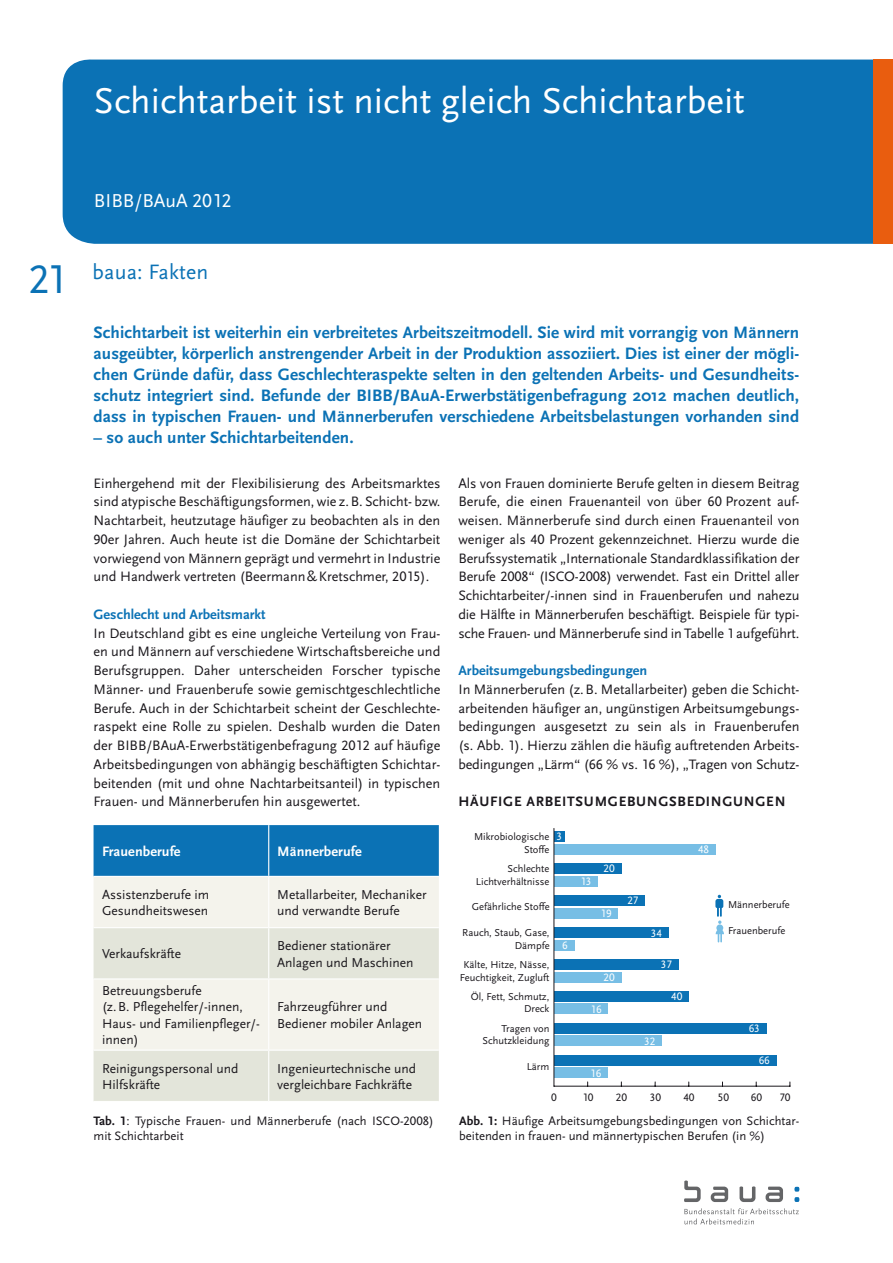
<style>
.page{position:relative;width:893px;height:1263px;background:#fff}
.page>*{position:absolute;margin:0;border:0;box-sizing:border-box;transform-origin:0 0}
.t1{font:37.5px "Scala Sans Pro";color:#fff}
.t2{font:21.75px "Scala Sans Pro";letter-spacing:.01em;color:#0b72b5}
.t3{font:19.5px "Scala Sans Pro";color:#fff}
._2_Abstract{font:700 17.25px/21px "Scala Sans Pro";letter-spacing:.005em;color:#0b72b5;text-align:justify}
._3_Fließ{font:14.25px/18.8px "Scala Sans Pro";letter-spacing:-.005em;color:#1a171c;text-align:justify}
._3_Fließ-2{font:700 14.25px "Scala Sans Pro";color:#0b72b5}
.INFOGRAFIK_TITEL{font:700 14.25px "Scala Sans Pro";letter-spacing:.05em;color:#1a171c}
._4_TBL_Head_B{font:700 14.25px "Scala Sans Pro";letter-spacing:.005em;color:#fff}
._4_TBL_Fließ{font:13.5px/16.5px "Scala Sans Pro";color:#1a171c}
._3_Fließ-3{font:12.75px/15px "Scala Sans Pro";color:#1a171c}
.t4{font:11.25px "Scala Sans Pro";color:#fff}
.t5{font:11.25px "Scala Sans Pro";color:#1a171c}
.t6{font:10.5px/12.8px "Scala Sans Pro";color:#1a171c;text-align:right}
.s1{font-size:42px}
.s2{font-weight:700}
</style>
<div class="page">
<div style="left:63px;top:59px;width:830px;height:185px;background:#0b72b5"></div>
<svg style="left:794px;top:1187px;width:5px;height:15px"></svg>
<svg style="left:684px;top:1208px;width:115px;height:16px"></svg>
<svg style="left:684px;top:1180px;width:17px;height:22px"></svg>
<svg style="left:739px;top:1186px;width:16px;height:16px"></svg>
<svg style="left:711px;top:1186px;width:17px;height:16px"></svg>
<svg style="left:766px;top:1186px;width:17px;height:16px"></svg>
<div style="left:873px;top:60px;width:20px;height:184px;background:#e95d0f"></div>
<div style="left:94px;top:825px;width:345px;height:51px;background:#0b72b5"></div>
<div style="left:94px;top:877px;width:345px;height:50px;background:#f4f3ec"></div>
<svg style="left:94px;top:928px;width:345px;height:173px;background:#eaeae1"></svg>
<hr style="left:268px;top:825px;width:1px;height:51px;background:#fff">
<hr style="left:268px;top:877px;width:1px;height:50px;background:#fff">
<hr style="left:268px;top:928px;width:1px;height:50px;background:#fff">
<hr style="left:268px;top:979px;width:1px;height:70px;background:#fff">
<hr style="left:268px;top:1051px;width:1px;height:50px;background:#fff">
<hr style="left:94px;top:978px;width:175px;height:1px;background:#fff">
<hr style="left:269px;top:978px;width:170px;height:1px;background:#fff">
<hr style="left:94px;top:1049px;width:175px;height:2px;background:#fff">
<hr style="left:269px;top:1049px;width:170px;height:2px;background:#fff">
<svg style="left:715px;top:895px;width:9px;height:47px"></svg>
<div style="left:554px;top:876px;width:44px;height:10px;background:#77bee5"></div>
<div style="left:554px;top:863px;width:67px;height:11px;background:#0b72b5"></div>
<div style="left:554px;top:831px;width:10px;height:10px;background:#0b72b5"></div>
<div style="left:554px;top:844px;width:162px;height:10px;background:#77bee5"></div>
<div style="left:554px;top:908px;width:64px;height:10px;background:#77bee5"></div>
<div style="left:554px;top:895px;width:91px;height:11px;background:#0b72b5"></div>
<div style="left:554px;top:940px;width:20px;height:10px;background:#77bee5"></div>
<div style="left:554px;top:927px;width:115px;height:11px;background:#0b72b5"></div>
<div style="left:554px;top:972px;width:67px;height:10px;background:#77bee5"></div>
<div style="left:554px;top:959px;width:125px;height:11px;background:#0b72b5"></div>
<div style="left:554px;top:1035px;width:108px;height:11px;background:#77bee5"></div>
<div style="left:554px;top:1023px;width:212px;height:10px;background:#0b72b5"></div>
<div style="left:554px;top:1067px;width:54px;height:11px;background:#77bee5"></div>
<div style="left:554px;top:1055px;width:222px;height:10px;background:#0b72b5"></div>
<div style="left:554px;top:1004px;width:54px;height:10px;background:#77bee5"></div>
<div style="left:554px;top:991px;width:135px;height:10px;background:#0b72b5"></div>
<hr style="left:554px;top:1086px;width:236px;height:1px;background:#1a171c">
<hr style="left:554px;top:828px;width:1px;height:258px;background:#1a171c">
<h1 class="t1" style="left:94px;top:78px;width:652px">Schichtarbeit ist nicht gleich Schichtarbeit</h1>
<h3 class="t3" style="left:94px;top:189px;width:139px">BIBB/BAuA 2012</h3>
<h2 class="t2" style="left:28px;top:259px;width:182px"><span class="s1">21</span> baua: Fakten</h2>
<p class="_2_Abstract" style="left:94px;top:321px;width:707px">Schichtarbeit ist weiterhin ein verbreitetes Arbeitszeitmodell. Sie wird mit vorrangig von Männern ausgeübter, körperlich anstrengender Arbeit in der Produktion assoziiert. Dies ist einer der mögli&shy;chen Gründe dafür, dass Geschlechteraspekte selten in den geltenden Arbeits- und Gesundheits&shy;schutz integriert sind. Befunde der BIBB/BAuA-Erwerbstätigenbefragung 2012 machen deutlich, dass in typischen Frauen- und Männerberufen verschiedene Arbeitsbelastungen vorhanden sind</p>
<p class="_2_Abstract" style="left:94px;top:426px;width:262px">– so auch unter Schichtarbeitenden.</p>
<p class="_3_Fließ" style="left:94px;top:473px;width:348px">Einhergehend mit der Flexibilisierung des Arbeitsmarktes sind atypische Beschäftigungsformen, wie z.B. Schicht- bzw.<br>Nachtarbeit, heutzutage häufiger zu beobachten als in den 90er Jahren. Auch heute ist die Domäne der Schichtarbeit vorwiegend von Männern geprägt und vermehrt in Industrie und Handwerk vertreten (Beermann&amp;Kretschmer, 2015).</p>
<p class="_3_Fließ-2" style="left:94px;top:606px;width:174px">Geschlecht und Arbeitsmarkt</p>
<p class="_3_Fließ" style="left:94px;top:623px;width:348px">In Deutschland gibt es eine ungleiche Verteilung von Frau&shy;en und Männern auf verschiedene Wirtschaftsbereiche und Berufsgruppen. Daher unterscheiden Forscher typische Männer- und Frauenberufe sowie gemischtgeschlechtliche Berufe. Auch in der Schichtarbeit scheint der Geschlechte&shy;raspekt eine Rolle zu spielen. Deshalb wurden die Daten der BIBB/BAuA-Erwerbstätigenbefragung 2012 auf häufige Arbeitsbedingungen von abhängig beschäftigten Schichtar&shy;beitenden (mit und ohne Nachtarbeitsanteil) in typischen Frauen- und Männerberufen hin ausgewertet.</p>
<p class="_4_TBL_Head_B" style="left:102px;top:843px;width:80px">Frauenberufe</p>
<p class="_4_TBL_Head_B" style="left:277px;top:843px;width:86px">Männerberufe</p>
<p class="_4_TBL_Fließ" style="left:102px;top:886px;width:109px">Assistenzberufe im<br>Gesundheitswesen</p>
<p class="_4_TBL_Fließ" style="left:277px;top:886px;width:151px">Metallarbeiter, Mechaniker und verwandte Berufe</p>
<p class="_4_TBL_Fließ" style="left:102px;top:945px;width:81px">Verkaufskräfte</p>
<p class="_4_TBL_Fließ" style="left:277px;top:937px;width:138px">Bediener stationärer<br>Anlagen und Maschinen</p>
<p class="_4_TBL_Fließ" style="left:102px;top:982px;width:159px">Betreuungsberufe<br>(z.B. Pflegehelfer/-innen,<br>Haus- und Familienpfleger/- innen)</p>
<p class="_4_TBL_Fließ" style="left:277px;top:998px;width:147px">Fahrzeugführer und<br>Bediener mobiler Anlagen</p>
<p class="_4_TBL_Fließ" style="left:102px;top:1060px;width:138px">Reinigungspersonal und<br>Hilfskräfte</p>
<p class="_4_TBL_Fließ" style="left:277px;top:1060px;width:140px">Ingenieurtechnische und vergleichbare Fachkräfte</p>
<p class="_3_Fließ" style="left:458px;top:473px;width:343px">Als von Frauen dominierte Berufe gelten in diesem Beitrag Berufe, die einen Frauenanteil von über 60 Prozent auf&shy;weisen. Männerberufe sind durch einen Frauenanteil von weniger als 40 Prozent gekennzeichnet. Hierzu wurde die Berufssystematik „Internationale Standardklassifikation der Berufe 2008“ (ISCO-2008) verwendet. Fast ein Drittel aller Schichtarbeiter/-innen sind in Frauenberufen und nahezu die Hälfte in Männerberufen beschäftigt. Beispiele für typi&shy;sche Frauen- und Männerberufe sind in Tabelle 1 aufgeführt.</p>
<p class="_3_Fließ-2" style="left:458px;top:662px;width:190px">Arbeitsumgebungsbedingungen</p>
<p class="_3_Fließ" style="left:458px;top:680px;width:343px">In Männerberufen (z.B. Metallarbeiter) geben die Schicht&shy;arbeitenden häufiger an, ungünstigen Arbeitsumgebungs&shy;bedingungen ausgesetzt zu sein als in Frauenberufen (s. Abb. 1). Hierzu zählen die häufig auftretenden Arbeits&shy;bedingungen „Lärm“ (66 % vs. 16 %), „Tragen von Schutz-</p>
<p class="INFOGRAFIK_TITEL" style="left:458px;top:793px;width:328px">HÄUFIGE ARBEITSUMGEBUNGSBEDINGUNGEN</p>
<p class="t6" style="left:474px;top:830px;width:77px">Mikrobiologische<br>Stoffe</p>
<p class="t6" style="left:508px;top:862px;width:43px">Schlechte</p>
<p class="t6" style="left:476px;top:875px;width:75px">Lichtverhältnisse</p>
<p class="t4" style="left:556px;top:830px;width:7px">3</p>
<p class="t6" style="left:472px;top:900px;width:79px">Gefährliche Stoffe</p>
<p class="t6" style="left:462px;top:926px;width:89px">Rauch, Staub, Gase,<br>Dämpfe</p>
<p class="t6" style="left:460px;top:958px;width:91px;text-align:center">Kälte, Hitze, Nässe,<br>Feuchtigkeit, Zugluft</p>
<p class="t6" style="left:471px;top:990px;width:80px">Öl, Fett, Schmutz,<br>Dreck</p>
<p class="t6" style="left:502px;top:1022px;width:49px">Tragen von</p>
<p class="t6" style="left:483px;top:1035px;width:68px">Schutzkleidung</p>
<p class="t6" style="left:527px;top:1060px;width:24px">Lärm</p>
<p class="t4" style="left:562px;top:939px;width:7px">6</p>
<p class="t4" style="left:580px;top:875px;width:13px">13</p>
<p class="t4" style="left:604px;top:862px;width:13px">20</p>
<p class="t4" style="left:601px;top:907px;width:13px">19</p>
<p class="t4" style="left:604px;top:971px;width:13px">20</p>
<p class="t4" style="left:590px;top:1003px;width:13px">16</p>
<p class="t4" style="left:590px;top:1066px;width:13px">16</p>
<p class="t4" style="left:627px;top:894px;width:13px">27</p>
<p class="t4" style="left:651px;top:926px;width:13px">34</p>
<p class="t4" style="left:661px;top:958px;width:13px">37</p>
<p class="t4" style="left:671px;top:990px;width:13px">40</p>
<p class="t4" style="left:644px;top:1035px;width:13px">32</p>
<p class="t4" style="left:698px;top:843px;width:13px">48</p>
<p class="t6" style="left:728px;top:898px;width:63px">Männerberufe</p>
<p class="t6" style="left:728px;top:924px;width:59px">Frauenberufe</p>
<p class="t4" style="left:749px;top:1022px;width:13px">63</p>
<p class="t4" style="left:759px;top:1054px;width:13px">66</p>
<p class="t5" style="left:551px;top:1091px;width:7px">0</p>
<p class="t5" style="left:582px;top:1091px;width:13px">10</p>
<p class="t5" style="left:616px;top:1091px;width:13px">20</p>
<p class="t5" style="left:650px;top:1091px;width:13px">30</p>
<p class="t5" style="left:683px;top:1091px;width:13px">40</p>
<p class="t5" style="left:718px;top:1091px;width:13px">50</p>
<p class="t5" style="left:751px;top:1091px;width:13px">60</p>
<p class="t5" style="left:779px;top:1091px;width:13px">70</p>
<p class="_3_Fließ-3" style="left:94px;top:1113px;width:342px"><span class="s2">Tab. 1</span>: Typische Frauen- und Männerberufe (nach ISCO-2008) mit Schichtarbeit</p>
<p class="_3_Fließ-3" style="left:459px;top:1113px;width:342px"><span class="s2">Abb. 1:</span> Häufige Arbeitsumgebungsbedingungen von Schichtar&shy;beitenden in frauen- und männertypischen Berufen (in %)</p>
</div>
